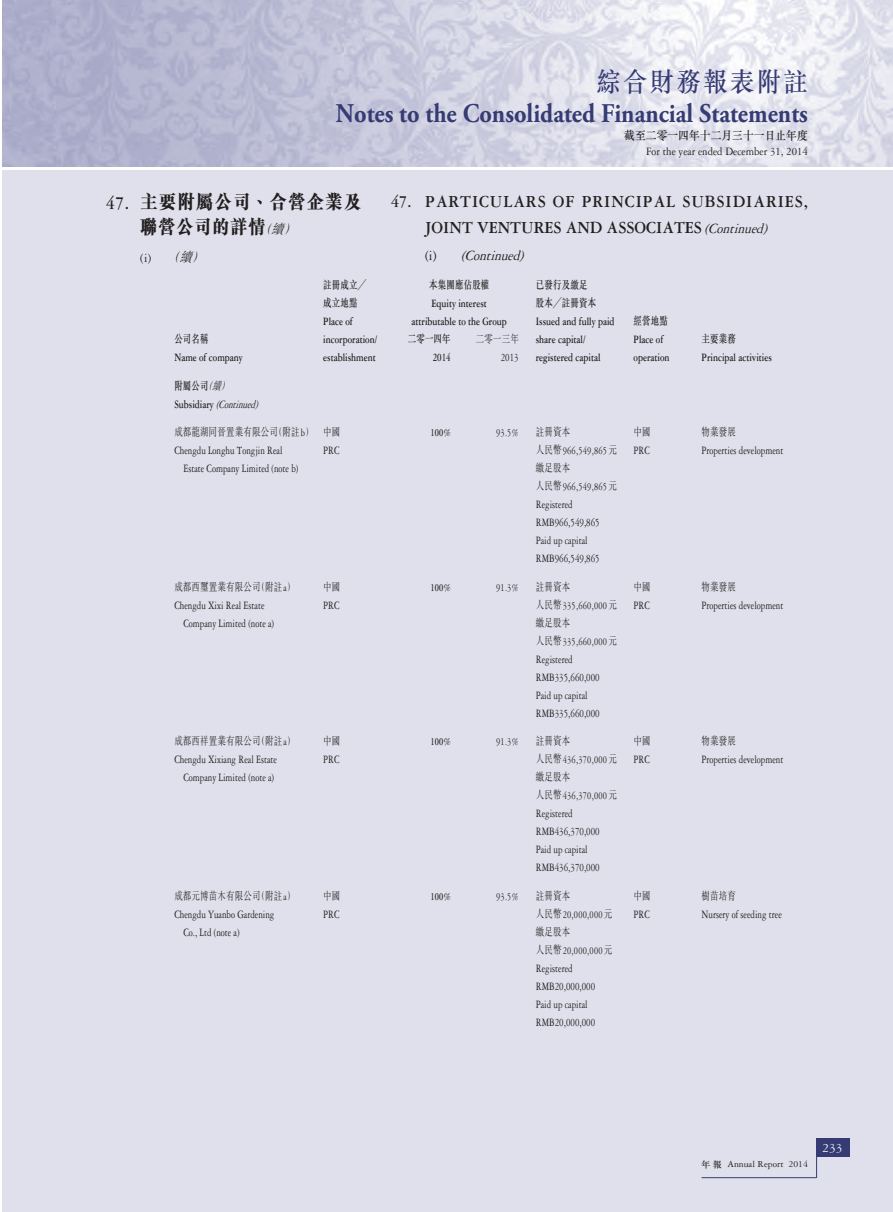
<style>
.page{position:relative;width:893px;height:1212px;background:#fff}
.page>*{position:absolute;margin:0;border:0;box-sizing:border-box;transform-origin:0 0}
.t1{font:700 27px "Adobe Garamond Pro";color:#363b74;scale:.9 1}
.t2{font:500 27px "M Sung HK";letter-spacing:.1em;color:#363b74;scale:.9 1}
._8__標題-C{font:800 19.5px/25.5px "M Sung HK";letter-spacing:.055em;color:#231f20;scale:.9 1}
._3__標題{font:700 18px/25.5px "Garamond 3 LT Std";letter-spacing:.055em;color:#231f20;text-align:center;scale:.9 1}
._1__內文{font:italic 15px "Garamond 3 LT Std";color:#231f20;scale:.9 1}
._6__內文-C{font:13.5px "Garamond 3 LT Std";color:#231f20;scale:.9 1}
.t3{font:13.5px "Garamond 3 LT Std";color:#fff}
._2__附註內文{font:12px "Garamond 3 LT Std";color:#231f20;scale:.75 1}
._2__附註內文-2{font:700 12px "Garamond 3 LT Std";color:#231f20;scale:.75 1}
._2__附註內文-3{font:12px "Garamond 3 LT Std";color:#231f20;scale:.9 1}
._2__附註內文-4{font:italic 12px "Garamond 3 LT Std";color:#231f20;scale:.75 1}
.t4{font:500 12px "M Sung HK";color:#231f20;scale:.9 1}
._7__附註內文-C{font:11.25px "Garamond 3 LT Std";letter-spacing:.025em;color:#231f20;scale:.75 1}
._7__附註內文-C-2{font:300 11.25px "M Sung HK";letter-spacing:.025em;color:#231f20;scale:.75 1}
._7__附註內文-C-3{font:500 11.25px "M Sung HK";letter-spacing:.025em;color:#231f20;scale:.75 1}
._7__附註內文-C-4{font:700 11.25px "Garamond 3 LT Std";letter-spacing:.025em;color:#231f20;scale:.75 1}
.t5{font:9.75px "Garamond 3 LT Std";color:#231f20}
.s1{font-weight:400;font-style:italic;font-size:15px}
.s2{font-style:normal}
.s3{font-family:"Garamond 3 LT Std";font-weight:700}
.s4{font-weight:300;font-style:italic;font-size:13.5px}
.s5{font-family:"M Sung HK";font-weight:300;font-style:italic}
.s6{font-weight:300;font-style:italic}
.s7{font-weight:700;font-style:normal}
.s8{font-family:"Garamond 3 LT Std";font-weight:400}
.s9{font-family:"M Sung HK";font-weight:300}
.s10{font-family:"M Sung HK";font-weight:500;font-size:9px}
</style>
<div class="page">
<img style="left:3px;top:0;width:890px;height:166px">
<div style="left:2px;top:171px;width:891px;height:1041px;background:#dfe0eb"></div>
<div style="left:816px;top:1138px;width:33px;height:19px;background:#363b74"></div>
<hr style="left:816px;top:1138px;width:1px;height:40px;background:#363b74">
<hr style="left:702px;top:1177px;width:114px;height:1px;background:#363b74">
<h1 class="t2" style="left:596px;top:63px;width:236px">綜合財務報表附註</h1>
<h1 class="t1" style="left:336px;top:98px;width:526px">Notes to the Consolidated Financial Statements</h1>
<p class="t4" style="left:624px;top:127px;width:205px">截至二零一四年十二月三十一日止年度</p>
<p class="_2__附註內文-3" style="left:646px;top:145px;width:181px">For the year ended December 31, 2014</p>
<p class="_3__標題" style="left:391px;top:189px;width:464px">47. PARTICULARS OF PRINCIPAL SUBSIDIARIES,<br>JOINT VENTURES AND ASSOCIATES <span class="s1">(Continued)</span></p>
<p class="_1__內文" style="left:425px;top:248px;width:115px"><span class="s2">( i )</span> (Continued)</p>
<p class="_7__附註內文-C-3" style="left:323px;top:277px;width:59px">註冊成立╱</p>
<p class="_7__附註內文-C-3" style="left:429px;top:277px;width:82px">本集團應佔股權</p>
<p class="_7__附註內文-C-3" style="left:536px;top:277px;width:70px">已發行及繳足</p>
<p class="_7__附註內文-C-3" style="left:323px;top:295px;width:47px">成立地點</p>
<p class="_2__附註內文-2" style="left:432px;top:297px;width:75px">Equity interest</p>
<p class="_7__附註內文-C-3" style="left:536px;top:295px;width:82px">股本╱註冊資本</p>
<p class="_2__附註內文-2" style="left:323px;top:315px;width:41px">Place of</p>
<p class="_2__附註內文-2" style="left:412px;top:315px;width:128px">attributable to the Group</p>
<p class="_2__附註內文-2" style="left:536px;top:315px;width:107px">Issued and fully paid</p>
<p class="_7__附註內文-C-3" style="left:634px;top:313px;width:47px">經營地點</p>
<p class="_8__標題-C" style="left:140px;top:189px;width:247px;text-indent:-34px"><span class="s3">47.</span> 主要附屬公司、合營企業及聯營公司的詳情<span class="s4">（續）</span></p>
<p class="_6__內文-C" style="left:140px;top:250px;width:77px">( i ) <span class="s5">（續）</span></p>
<p class="_7__附註內文-C-3" style="left:174px;top:331px;width:47px">公司名稱</p>
<p class="_2__附註內文-2" style="left:323px;top:333px;width:74px">incorporation/</p>
<p class="_7__附註內文-C-3" style="left:408px;top:331px;width:59px">二零一四年</p>
<p class="_7__附註內文-C-2" style="left:476px;top:331px;width:59px">二零一三年</p>
<p class="_2__附註內文-2" style="left:536px;top:333px;width:68px">share capital/</p>
<p class="_2__附註內文-2" style="left:634px;top:333px;width:41px">Place of</p>
<p class="_7__附註內文-C-3" style="left:702px;top:331px;width:47px">主要業務</p>
<p class="_2__附註內文-2" style="left:174px;top:351px;width:93px">Name of company</p>
<p class="_2__附註內文-2" style="left:323px;top:351px;width:71px">establishment</p>
<p class="_2__附註內文-2" style="left:433px;top:351px;width:25px">2014</p>
<p class="_2__附註內文" style="left:501px;top:351px;width:25px">2013</p>
<p class="_2__附註內文-2" style="left:536px;top:351px;width:88px">registered capital</p>
<p class="_2__附註內文-2" style="left:634px;top:351px;width:49px">operation</p>
<p class="_2__附註內文-2" style="left:702px;top:351px;width:95px">Principal activities</p>
<p class="_7__附註內文-C-3" style="left:174px;top:378px;width:80px">附屬公司<span class="s6">（續）</span></p>
<p class="_2__附註內文-4" style="left:174px;top:398px;width:117px"><span class="s7">S u b s i d i a r y</span> (Continued)</p>
<p class="_7__附註內文-C-2" style="left:174px;top:424px;width:187px">成都龍湖同晉置業有限公司（附註<span class="s8">b</span>）</p>
<p class="_7__附註內文-C-2" style="left:323px;top:424px;width:24px">中國</p>
<p class="_7__附註內文-C-4" style="left:430px;top:427px;width:29px">100%</p>
<p class="_7__附註內文-C" style="left:496px;top:427px;width:32px">93.5%</p>
<p class="_7__附註內文-C-2" style="left:536px;top:424px;width:47px">註冊資本</p>
<p class="_7__附註內文-C-2" style="left:634px;top:424px;width:24px">中國</p>
<p class="_7__附註內文-C-2" style="left:702px;top:424px;width:47px">物業發展</p>
<p class="_2__附註內文" style="left:174px;top:444px;width:146px">Chengdu Longhu Tongjin Real</p>
<p class="_2__附註內文" style="left:323px;top:444px;width:24px">PRC</p>
<p class="_7__附註內文-C" style="left:536px;top:445px;width:109px"><span class="s9">人民幣</span>966,549,865<span class="s9">元</span></p>
<p class="_2__附註內文" style="left:634px;top:444px;width:24px">PRC</p>
<p class="_2__附註內文" style="left:702px;top:444px;width:110px">Properties development</p>
<p class="_2__附註內文" style="left:183px;top:462px;width:155px">Estate Company Limited (note b)</p>
<p class="_7__附註內文-C-2" style="left:536px;top:460px;width:47px">繳足股本</p>
<p class="_7__附註內文-C" style="left:536px;top:481px;width:109px"><span class="s9">人民幣</span>966,549,865<span class="s9">元</span></p>
<p class="_2__附註內文" style="left:536px;top:498px;width:51px">Registered</p>
<p class="_2__附註內文" style="left:536px;top:516px;width:87px">RMB966,549,865</p>
<p class="_2__附註內文" style="left:536px;top:534px;width:71px">Paid up capital</p>
<p class="_2__附註內文" style="left:536px;top:552px;width:87px">RMB966,549,865</p>
<p class="_7__附註內文-C-2" style="left:174px;top:579px;width:163px">成都西璽置業有限公司（附註<span class="s8">a</span>）</p>
<p class="_7__附註內文-C-2" style="left:323px;top:579px;width:24px">中國</p>
<p class="_7__附註內文-C-4" style="left:430px;top:581px;width:29px">100%</p>
<p class="_7__附註內文-C" style="left:496px;top:581px;width:32px">91.3%</p>
<p class="_7__附註內文-C-2" style="left:536px;top:579px;width:47px">註冊資本</p>
<p class="_7__附註內文-C-2" style="left:634px;top:579px;width:24px">中國</p>
<p class="_7__附註內文-C-2" style="left:702px;top:579px;width:47px">物業發展</p>
<p class="_2__附註內文" style="left:174px;top:599px;width:122px">Chengdu Xixi Real Estate</p>
<p class="_2__附註內文" style="left:323px;top:599px;width:24px">PRC</p>
<p class="_7__附註內文-C" style="left:536px;top:599px;width:109px"><span class="s9">人民幣</span>335,660,000<span class="s9">元</span></p>
<p class="_2__附註內文" style="left:634px;top:599px;width:24px">PRC</p>
<p class="_2__附註內文" style="left:702px;top:599px;width:110px">Properties development</p>
<p class="_2__附註內文" style="left:183px;top:617px;width:123px">Company Limited (note a)</p>
<p class="_7__附註內文-C-2" style="left:536px;top:615px;width:47px">繳足股本</p>
<p class="_7__附註內文-C" style="left:536px;top:635px;width:109px"><span class="s9">人民幣</span>335,660,000<span class="s9">元</span></p>
<p class="_2__附註內文" style="left:536px;top:653px;width:51px">Registered</p>
<p class="_2__附註內文" style="left:536px;top:671px;width:87px">RMB335,660,000</p>
<p class="_2__附註內文" style="left:536px;top:689px;width:71px">Paid up capital</p>
<p class="_2__附註內文" style="left:536px;top:707px;width:87px">RMB335,660,000</p>
<p class="_7__附註內文-C-2" style="left:174px;top:733px;width:163px">成都西祥置業有限公司（附註<span class="s8">a</span>）</p>
<p class="_7__附註內文-C-2" style="left:323px;top:733px;width:24px">中國</p>
<p class="_7__附註內文-C-4" style="left:430px;top:736px;width:29px">100%</p>
<p class="_7__附註內文-C" style="left:496px;top:736px;width:32px">91.3%</p>
<p class="_7__附註內文-C-2" style="left:536px;top:733px;width:47px">註冊資本</p>
<p class="_7__附註內文-C-2" style="left:634px;top:733px;width:24px">中國</p>
<p class="_7__附註內文-C-2" style="left:702px;top:733px;width:47px">物業發展</p>
<p class="_2__附註內文" style="left:174px;top:753px;width:139px">Chengdu Xixiang Real Estate</p>
<p class="_2__附註內文" style="left:323px;top:753px;width:24px">PRC</p>
<p class="_7__附註內文-C" style="left:536px;top:754px;width:109px"><span class="s9">人民幣</span>436,370,000<span class="s9">元</span></p>
<p class="_2__附註內文" style="left:634px;top:753px;width:24px">PRC</p>
<p class="_2__附註內文" style="left:702px;top:753px;width:110px">Properties development</p>
<p class="_2__附註內文" style="left:183px;top:771px;width:123px">Company Limited (note a)</p>
<p class="_7__附註內文-C-2" style="left:536px;top:769px;width:47px">繳足股本</p>
<p class="_7__附註內文-C" style="left:536px;top:790px;width:109px"><span class="s9">人民幣</span>436,370,000<span class="s9">元</span></p>
<p class="_2__附註內文" style="left:536px;top:807px;width:51px">Registered</p>
<p class="_2__附註內文" style="left:536px;top:825px;width:87px">RMB436,370,000</p>
<p class="_2__附註內文" style="left:536px;top:843px;width:71px">Paid up capital</p>
<p class="_2__附註內文" style="left:536px;top:861px;width:87px">RMB436,370,000</p>
<p class="_7__附註內文-C-2" style="left:174px;top:888px;width:163px">成都元博苗木有限公司（附註<span class="s8">a</span>）</p>
<p class="_7__附註內文-C-2" style="left:323px;top:888px;width:24px">中國</p>
<p class="_7__附註內文-C-4" style="left:430px;top:890px;width:29px">100%</p>
<p class="_7__附註內文-C" style="left:496px;top:890px;width:32px">93.5%</p>
<p class="_7__附註內文-C-2" style="left:536px;top:888px;width:47px">註冊資本</p>
<p class="_7__附註內文-C-2" style="left:634px;top:888px;width:24px">中國</p>
<p class="_7__附註內文-C-2" style="left:702px;top:888px;width:47px">樹苗培育</p>
<p class="_2__附註內文" style="left:174px;top:908px;width:135px">Chengdu Yuanbo Gardening</p>
<p class="_2__附註內文" style="left:323px;top:908px;width:24px">PRC</p>
<p class="_7__附註內文-C" style="left:536px;top:908px;width:104px"><span class="s9">人民幣</span>20,000,000<span class="s9">元</span></p>
<p class="_2__附註內文" style="left:634px;top:908px;width:24px">PRC</p>
<p class="_2__附註內文" style="left:702px;top:908px;width:108px">Nursery of seeding tree</p>
<p class="_2__附註內文" style="left:183px;top:926px;width:76px">Co., Ltd (note a)</p>
<p class="_7__附註內文-C-2" style="left:536px;top:924px;width:47px">繳足股本</p>
<p class="_7__附註內文-C" style="left:536px;top:944px;width:104px"><span class="s9">人民幣</span>20,000,000<span class="s9">元</span></p>
<p class="_2__附註內文" style="left:536px;top:962px;width:51px">Registered</p>
<p class="_2__附註內文" style="left:536px;top:980px;width:81px">RMB20,000,000</p>
<p class="_2__附註內文" style="left:536px;top:998px;width:71px">Paid up capital</p>
<p class="_2__附註內文" style="left:536px;top:1016px;width:81px">RMB20,000,000</p>
<p class="t5" style="left:701px;top:1159px;width:108px"><span class="s10">年報</span> Annual Report 2014</p>
<p class="t3" style="left:822px;top:1140px;width:22px">233</p>
</div>
